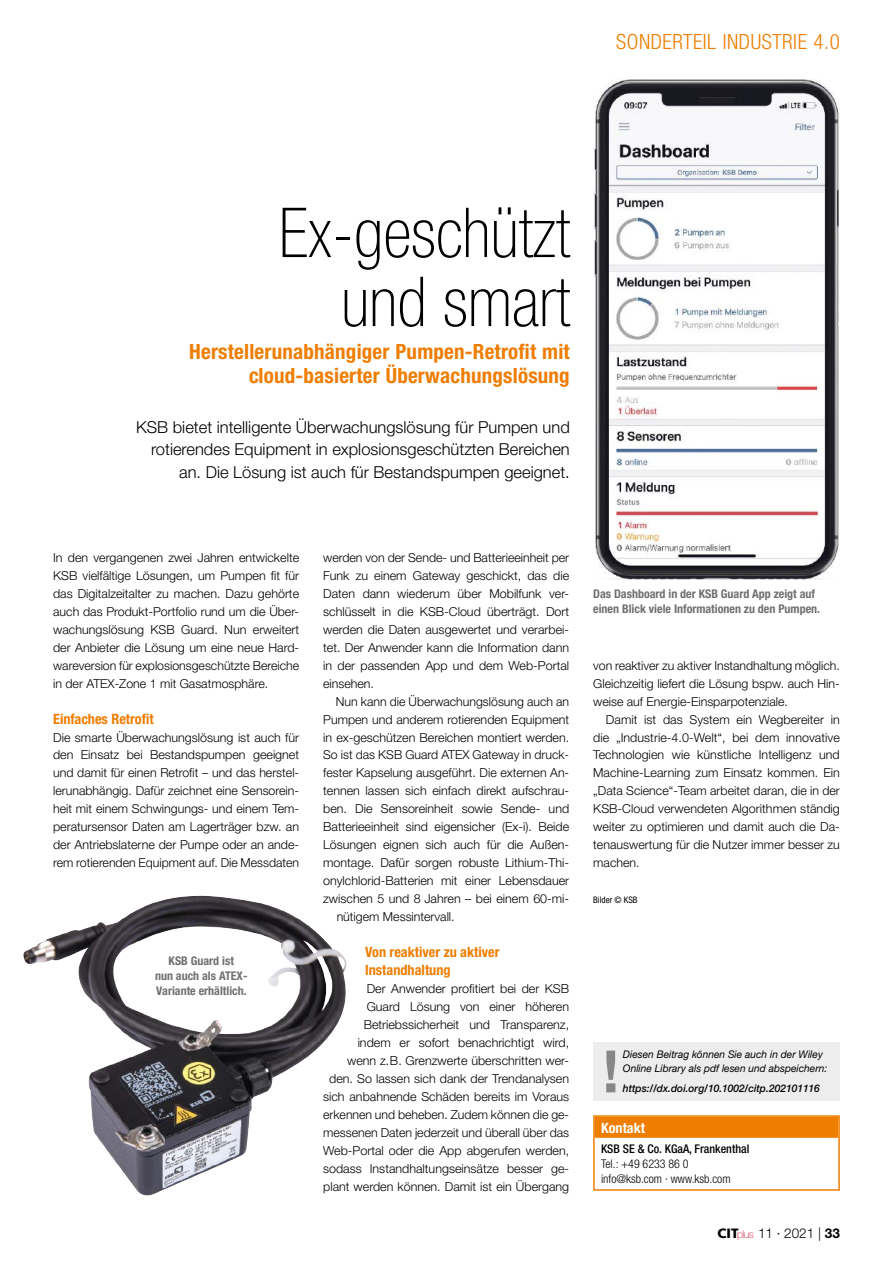
<style>
.page{position:relative;width:893px;height:1263px;background:#fff}
.page>*{position:absolute;margin:0;border:0;box-sizing:border-box;transform-origin:0 0}
.t1{font:100 condensed 69px/69px "Helvetica Neue LT Std";color:#000;text-align:right}
.t2{font:700 condensed 21px/24px "Helvetica Neue LT Std";letter-spacing:.01em;color:#ef7d00;text-align:right}
.t3{font:300 condensed 21px "Helvetica Neue LT Std";letter-spacing:.025em;color:#ef7d00}
.t4{font:300 16.5px/22.5px "Helvetica Neue LT Std";color:#000;text-align:right}
.t5{font:700 condensed 14.25px/18px "Helvetica Neue LT Std";color:#ef7d00}
.t6{font:700 condensed 14.25px "Helvetica Neue LT Std";color:#fff}
.t7{font:300 13.5px "Helvetica Neue LT Std";color:#000}
.t8{font:300 12.3px/18px "Helvetica Neue LT Std";color:#000;text-align:justify}
.t9{font:700 condensed 12px/15px "Helvetica Neue LT Std";color:#706f6f}
.t10{font:300 condensed 12px/15px "Helvetica Neue LT Std";color:#000}
.t11{font:500 condensed 12px "Helvetica Neue LT Std";color:#000}
.t12{font:italic 10.5px/13.5px "Helvetica Neue LT Std";color:#000}
.t13{font:italic 500 10.5px "Helvetica Neue LT Std";color:#000}
.t14{font:condensed 9px "Helvetica Neue LT Std";color:#000}
.s1{font-family:"Frutiger LT Com";font-weight:900}
.s2{font-weight:100;font-size:10.65px;color:#ce1531}
.s3{font-weight:700}
</style>
<div class="page">
<div style="left:595px;top:1117px;width:243px;height:21px;background:#ef7d00"></div>
<div style="left:593px;top:1115px;width:247px;height:76px;border:2px solid #ef7d00"></div>
<div style="left:593px;top:1042px;width:247px;height:59px;background:#ededed"></div>
<svg style="left:606px;top:1050px;width:9px;height:42px"></svg>
<img style="left:23px;top:896px;width:324px;height:299px">
<img style="left:593px;top:79px;width:246px;height:501px">
<h2 class="t3" style="left:616px;top:29px;width:225px">Sonderteil Industrie 4.0</h2>
<h1 class="t1" style="left:278px;top:198px;width:293px">Ex-geschützt und smart</h1>
<h2 class="t2" style="left:189px;top:339px;width:382px">Herstellerunabhängiger Pumpen-Retrofit mit cloud-basierter Überwachungslösung</h2>
<h3 class="t4" style="left:136px;top:415px;width:435px">KSB bietet intelligente Überwachungslösung für Pumpen und rotierendes Equipment in explosionsgeschützten Bereichen an. Die Lösung ist auch für Bestandspumpen geeignet.</h3>
<p class="t8" style="left:53px;top:548px;width:248px">In den vergangenen zwei Jahren entwickelte KSB vielfältige Lösungen, um Pumpen fit für das Digitalzeitalter zu machen. Dazu gehörte auch das Produkt-Portfolio rund um die Über&shy;wachungslösung KSB Guard. Nun erweitert der Anbieter die Lösung um eine neue Hard&shy;wareversion für explosionsgeschützte Bereiche in der ATEX-Zone 1 mit Gasatmosphäre.</p>
<p class="t5" style="left:53px;top:709px;width:102px">Einfaches Retrofit</p>
<p class="t8" style="left:53px;top:728px;width:248px">Die smarte Überwachungslösung ist auch für den Einsatz bei Bestandspumpen geeignet und damit für einen Retrofit – und das herstel&shy;lerunabhängig. Dafür zeichnet eine Sensorein&shy;heit mit einem Schwingungs- und einem Tem&shy;peratursensor Daten am Lagerträger bzw. an der Antriebslaterne der Pumpe oder an ande&shy;rem rotierenden Equipment auf. Die Messdaten</p>
<p class="t9" style="left:155px;top:953px;width:94px;text-align:center">KSB Guard ist<br>nun auch als ATEX-<br>Variante erhältlich.</p>
<p class="t8" style="left:323px;top:548px;width:248px">werden von der Sende- und Batterieeinheit per Funk zu einem Gateway geschickt, das die Daten dann wiederum über Mobilfunk ver&shy;schlüsselt in die KSB-Cloud überträgt. Dort werden die Daten ausgewertet und verarbei&shy;tet. Der Anwender kann die Information dann in der passenden App und dem Web-Portal einsehen.</p>
<p class="t8" style="left:336px;top:692px;width:235px">Nun kann die Überwachungslösung auch an</p>
<p class="t8" style="left:323px;top:710px;width:248px">Pumpen und anderem rotierenden Equipment</p>
<p class="t8" style="left:323px;top:728px;width:247px">in ex-geschützen Bereichen montiert werden.</p>
<p class="t8" style="left:323px;top:746px;width:247px">So ist das KSB Guard ATEX Gateway in druck-</p>
<p class="t8" style="left:323px;top:764px;width:248px">fester Kapselung ausgeführt. Die externen An-</p>
<p class="t8" style="left:323px;top:782px;width:248px">tennen lassen sich einfach direkt aufschrau-</p>
<p class="t8" style="left:323px;top:800px;width:248px">ben. Die Sensoreinheit sowie Sende- und</p>
<p class="t8" style="left:323px;top:818px;width:248px">Batterieeinheit sind eigensicher (Ex-i). Beide</p>
<p class="t8" style="left:323px;top:836px;width:248px">Lösungen eignen sich auch für die Außen-</p>
<p class="t8" style="left:323px;top:854px;width:248px">montage. Dafür sorgen robuste Lithium-Thi-</p>
<p class="t8" style="left:323px;top:872px;width:248px">onylchlorid-Batterien mit einer Lebensdauer</p>
<p class="t8" style="left:323px;top:889px;width:248px">zwischen 5 und 8 Jahren – bei einem 60-mi-</p>
<p class="t8" style="left:337px;top:907px;width:120px">nütigem Messintervall.</p>
<p class="t5" style="left:365px;top:943px;width:136px">Von reaktiver zu aktiver<br>Instandhaltung</p>
<p class="t8" style="left:323px;top:979px;width:248px;text-align:right">Der Anwender profitiert bei der KSB<br>Guard Lösung von einer höheren Betriebssicherheit und Transparenz,<br>indem er sofort benachrichtigt wird,<br>wenn z.B. Grenzwerte überschritten wer&shy;den. So lassen sich dank der Trendanalysen sich anbahnende Schäden bereits im Voraus erkennen und beheben. Zudem können die ge&shy;messenen Daten jederzeit und überall über das Web-Portal oder die App abgerufen werden, sodass Instandhaltungseinsätze besser ge&shy;plant werden können. Damit ist ein Übergang</p>
<p class="t9" style="left:593px;top:586px;width:228px">Das Dashboard in der KSB Guard App zeigt auf einen Blick viele Informationen zu den Pumpen.</p>
<p class="t8" style="left:593px;top:656px;width:248px">von reaktiver zu aktiver Instandhaltung möglich.<br>Gleichzeitig liefert die Lösung bspw. auch Hin&shy;weise auf Energie-Einsparpotenziale.</p>
<p class="t8" style="left:593px;top:710px;width:248px;text-indent:13px">Damit ist das System ein Wegbereiter in die „Industrie-4.0-Welt“, bei dem innovative Technologien wie künstliche Intelligenz und Machine-Learning zum Einsatz kommen. Ein „Data Science“-Team arbeitet daran, die in der KSB-Cloud verwendeten Algorithmen ständig weiter zu optimieren und damit auch die Da&shy;tenauswertung für die Nutzer immer besser zu machen.</p>
<p class="t14" style="left:593px;top:895px;width:46px">Bilder © KSB</p>
<p class="t12" style="left:623px;top:1047px;width:206px">Diesen Beitrag können Sie auch in der Wiley<br>Online Library als pdf lesen und abspeichern:</p>
<p class="t13" style="left:623px;top:1082px;width:198px">https://dx.doi.org/10.1002/citp.202101116</p>
<p class="t6" style="left:601px;top:1119px;width:46px">Kontakt</p>
<p class="t11" style="left:601px;top:1141px;width:150px">KSB SE &amp; Co. KGaA, Frankenthal</p>
<p class="t10" style="left:601px;top:1156px;width:131px">Tel.: +49 6233 86 0 info@ksb.com · www.ksb.com</p>
<p class="t7" style="left:717px;top:1224px;width:124px"><span class="s1">CIT</span><span class="s2">plus</span> 11 · 2021 | <span class="s3">33</span></p>
</div>
